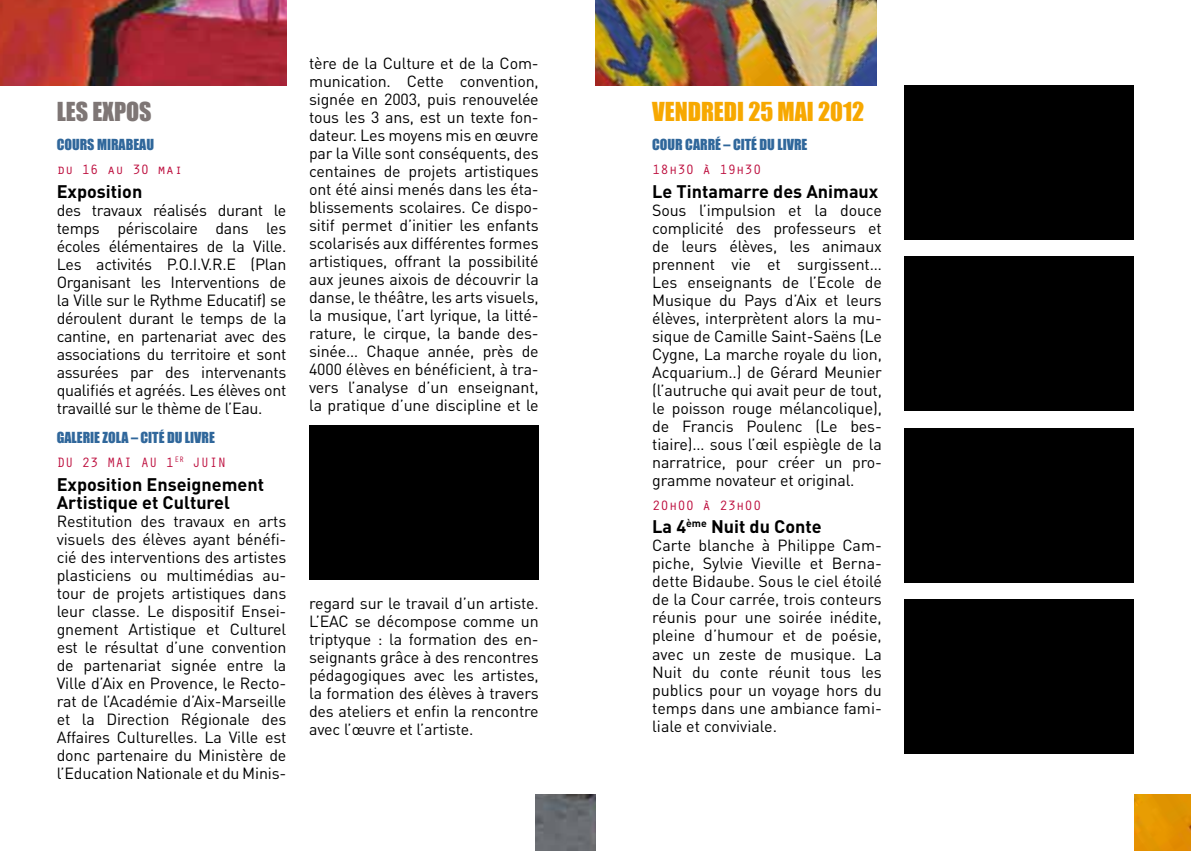
<style>
.page{position:relative;width:1191px;height:851px;background:#fff}
.page>*{position:absolute;margin:0;border:0;box-sizing:border-box;transform-origin:0 0}
.t1{font:24px "Impact";color:#f7a800}
.t2{font:24px "Impact";color:#7e7675}
.t3{font:700 18px/18px "DIN Pro";color:#000}
.t4{font:16px/18px "DIN Pro";letter-spacing:-.01em;color:#000;text-align:justify}
.t5{font:14px "Impact";color:#30679b}
.t6{font:14px "Orator Std";color:#bd0d3d}
</style>
<div class="page">
<img style="left:0;top:0;width:286px;height:85px">
<img style="left:595px;top:0;width:281px;height:85px">
<div style="left:904px;top:85px;width:230px;height:154px;background:#000"></div>
<div style="left:904px;top:256px;width:230px;height:155px;background:#000"></div>
<div style="left:904px;top:428px;width:230px;height:154px;background:#000"></div>
<div style="left:904px;top:599px;width:230px;height:154px;background:#000"></div>
<div style="left:309px;top:425px;width:230px;height:155px;background:#000"></div>
<img style="left:1134px;top:794px;width:57px;height:56px">
<img style="left:536px;top:794px;width:59px;height:56px">
<h1 class="t2" style="left:57px;top:93px;width:95px">LES EXPOS</h1>
<p class="t5" style="left:57px;top:134px;width:98px">COURS MIRABEAU</p>
<p class="t6" style="left:57px;top:159px;width:127px">du 16 au 30 mai</p>
<p class="t3" style="left:57px;top:181px;width:87px">Exposition</p>
<p class="t4" style="left:57px;top:200px;width:231px">des travaux réalisés durant le temps périscolaire dans les écoles élémentaires de la Ville.<br>Les activités P.O.I.V.R.E (Plan Organisant les Interventions de la Ville sur le Rythme Educatif) se déroulent durant le temps de la cantine, en partenariat avec des associations du territoire et sont assurées par des intervenants qualifiés et agréés. Les élèves ont travaillé sur le thème de l’Eau.</p>
<p class="t5" style="left:57px;top:427px;width:159px">GALERIE ZOLA – CITÉ DU LIVRE</p>
<p class="t6" style="left:57px;top:452px;width:171px">DU 23 MAI AU 1<sup>ER</sup> JUIN</p>
<p class="t3" style="left:57px;top:474px;width:209px">Exposition Enseignement<br>Artistique et Culturel</p>
<p class="t4" style="left:57px;top:511px;width:231px">Restitution des travaux en arts visuels des élèves ayant bénéfi&shy;cié des interventions des artistes plasticiens ou multimédias au&shy;tour de projets artistiques dans leur classe. Le dispositif Ensei&shy;gnement Artistique et Culturel est le résultat d’une convention de partenariat signée entre la Ville d’Aix en Provence, le Recto&shy;rat de l’Académie d’Aix-Marseille et la Direction Régionale des Affaires Culturelles. La Ville est donc partenaire du Ministère de l’Education Nationale et du Minis-</p>
<p class="t4" style="left:309px;top:53px;width:231px">tère de la Culture et de la Com&shy;munication. Cette convention, signée en 2003, puis renouvelée tous les 3 ans, est un texte fon&shy;dateur. Les moyens mis en œuvre par la Ville sont conséquents, des centaines de projets artistiques ont été ainsi menés dans les éta&shy;blissements scolaires. Ce dispo&shy;sitif permet d’initier les enfants scolarisés aux différentes formes artistiques, offrant la possibilité aux jeunes aixois de découvrir la danse, le théâtre, les arts visuels, la musique, l’art lyrique, la litté&shy;rature, le cirque, la bande des&shy;sinée… Chaque année, près de 4000 élèves en bénéficient, à tra&shy;vers l’analyse d’un enseignant, la pratique d’une discipline et le</p>
<p class="t4" style="left:309px;top:593px;width:231px">regard sur le travail d’un artiste.<br>L’EAC se décompose comme un triptyque : la formation des en&shy;seignants grâce à des rencontres pédagogiques avec les artistes, la formation des élèves à travers des ateliers et enfin la rencontre avec l’œuvre et l’artiste.</p>
<h1 class="t1" style="left:652px;top:93px;width:213px">VENDREDI 25 MAI 2012</h1>
<p class="t5" style="left:652px;top:134px;width:156px">COUR CARRÉ – CITÉ DU LIVRE</p>
<p class="t6" style="left:652px;top:159px;width:111px">18h30 à 19h30</p>
<p class="t3" style="left:652px;top:181px;width:228px">Le Tintamarre des Animaux</p>
<p class="t4" style="left:652px;top:200px;width:231px">Sous l’impulsion et la douce complicité des professeurs et de leurs élèves, les animaux prennent vie et surgissent… Les enseignants de l’Ecole de Musique du Pays d’Aix et leurs élèves, interprètent alors la mu&shy;sique de Camille Saint-Saëns (Le Cygne, La marche royale du lion, Acquarium..) de Gérard Meunier (l’autruche qui avait peur de tout, le poisson rouge mélancolique), de Francis Poulenc (Le bes&shy;tiaire)… sous l’œil espiègle de la narratrice, pour créer un pro&shy;gramme novateur et original.</p>
<p class="t6" style="left:652px;top:495px;width:111px">20h00 à 23h00</p>
<p class="t3" style="left:652px;top:517px;width:171px">La 4<sup>ème</sup> Nuit du Conte</p>
<p class="t4" style="left:652px;top:536px;width:231px">Carte blanche à Philippe Cam&shy;piche, Sylvie Vieville et Berna&shy;dette Bidaube. Sous le ciel étoilé de la Cour carrée, trois conteurs réunis pour une soirée inédite, pleine d’humour et de poésie, avec un zeste de musique. La Nuit du conte réunit tous les publics pour un voyage hors du temps dans une ambiance fami&shy;liale et conviviale.</p>
</div>
